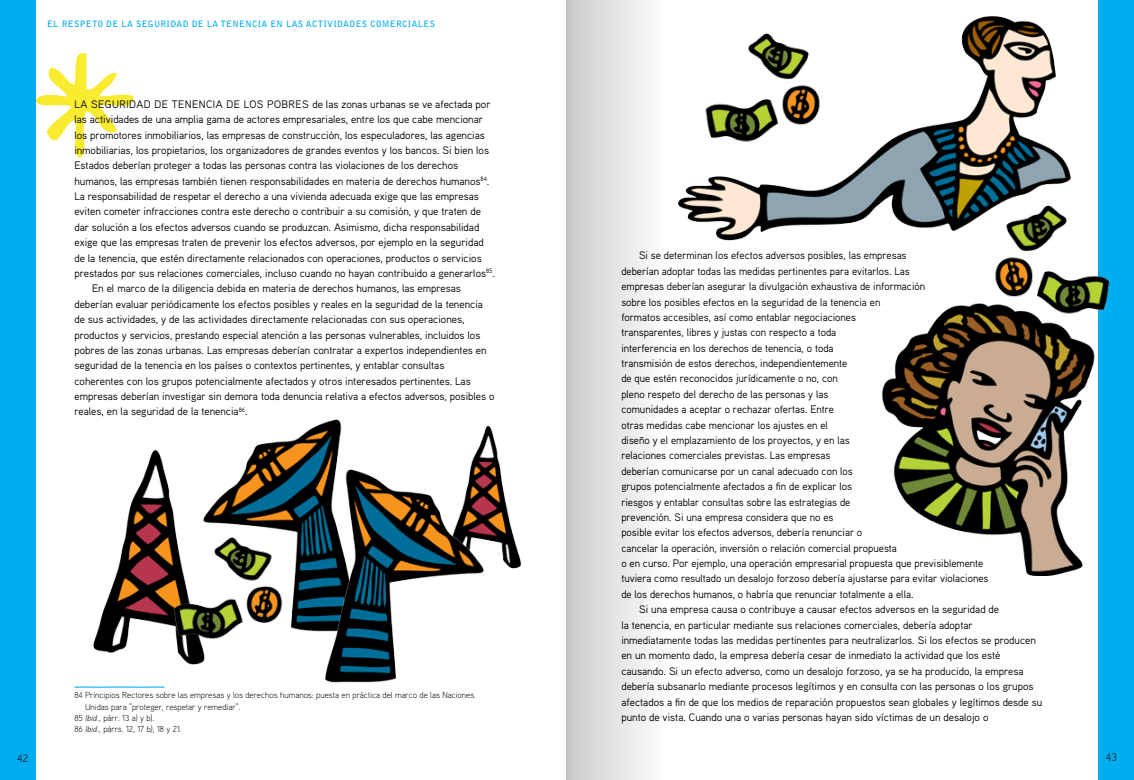
<style>
.page{position:relative;width:1134px;height:780px;background:#fff}
.page>*{position:absolute;margin:0;border:0;box-sizing:border-box;transform-origin:0 0}
.t1{font:300 11.25px "Aaux";color:#000}
.t2{font:10.88px/15.4px "Aaux";color:#000}
.t3{font:300 8.75px "Aaux";color:#000}
.t4{font:700 8.75px "Bell Gothic Std";letter-spacing:.04em;color:#00aeef}
.s1{font-style:italic}
</style>
<div class="page">
<div style="left:1098px;top:0;width:36px;height:780px;background:#00aeef"></div>
<svg style="left:35px;top:47px;width:99px;height:111px"></svg>
<svg style="left:74px;top:686px;width:91px;height:1px"></svg>
<div style="left:0;top:0;width:35px;height:780px;background:#00aeef"></div>
<img style="left:882px;top:303px;width:213px;height:272px">
<img style="left:679px;top:16px;width:392px;height:225px">
<img style="left:694px;top:34px;width:132px;height:111px">
<img style="left:989px;top:205px;width:121px;height:112px">
<img style="left:93px;top:450px;width:112px;height:215px">
<img style="left:163px;top:537px;width:62px;height:105px">
<img style="left:202px;top:419px;width:140px;height:216px">
<img style="left:470px;top:425px;width:51px;height:144px">
<img style="left:314px;top:468px;width:170px;height:215px">
<div style="left:567px;top:0;width:98px;height:780px;background:linear-gradient(to right,#cacacb,#fdfdfe)"></div>
<p class="t4" style="left:47px;top:19px;width:389px">E L RESP ETO DE LA SEGURIDAD DE LA TENENCIA EN LAS ACTIVIDADES COMERCIALES</p>
<p class="t2" style="left:74px;top:96px;width:25px">La seguridad</p>
<p class="t2" style="left:155px;top:96px;width:25px">de tenencia</p>
<p class="t2" style="left:226px;top:96px;width:25px">de los</p>
<p class="t2" style="left:267px;top:96px;width:8px">pobres</p>
<p class="t2" style="left:312px;top:96px;width:180px">de las zonas urbanas se ve afectada por</p>
<p class="t2" style="left:74px;top:111px;width:410px">las actividades de una amplia gama de actores empresariales, entre los que cabe mencionar</p>
<p class="t2" style="left:74px;top:127px;width:412px">los promotores inmobiliarios, las empresas de construcción, los especuladores, las agencias</p>
<p class="t2" style="left:74px;top:142px;width:416px">inmobiliarias, los propietarios, los organizadores de grandes eventos y los bancos. Si bien los</p>
<p class="t2" style="left:74px;top:157px;width:385px">Estados deberían proteger a todas las personas contra las violaciones de los derechos</p>
<p class="t2" style="left:74px;top:173px;width:416px">humanos, las empresas también tienen responsabilidades en materia de derechos humanos<sup>84</sup>.</p>
<p class="t2" style="left:74px;top:188px;width:406px">La responsabilidad de respetar el derecho a una vivienda adecuada exige que las empresas</p>
<p class="t2" style="left:74px;top:204px;width:408px">eviten cometer infracciones contra este derecho o contribuir a su comisión, y que traten de</p>
<p class="t2" style="left:74px;top:219px;width:406px">dar solución a los efectos adversos cuando se produzcan. Asimismo, dicha responsabilidad</p>
<p class="t2" style="left:74px;top:234px;width:411px">exige que las empresas traten de prevenir los efectos adversos, por ejemplo en la seguridad</p>
<p class="t2" style="left:74px;top:250px;width:409px">de la tenencia, que estén directamente relacionados con operaciones, productos o servicios</p>
<p class="t2" style="left:74px;top:265px;width:422px">prestados por sus relaciones comerciales, incluso cuando no hayan contribuido a generarlos<sup>85</sup>.</p>
<p class="t2" style="left:92px;top:280px;width:370px">En el marco de la diligencia debida en materia de derechos humanos, las empresas</p>
<p class="t2" style="left:74px;top:296px;width:410px">deberían evaluar periódicamente los efectos posibles y reales en la seguridad de la tenencia</p>
<p class="t2" style="left:74px;top:311px;width:392px">de sus actividades, y de las actividades directamente relacionadas con sus operaciones,</p>
<p class="t2" style="left:74px;top:327px;width:407px">productos y servicios, prestando especial atención a las personas vulnerables, incluidos los</p>
<p class="t2" style="left:74px;top:342px;width:414px">pobres de las zonas urbanas. Las empresas deberían contratar a expertos independientes en</p>
<p class="t2" style="left:74px;top:357px;width:371px">seguridad de la tenencia en los países o contextos pertinentes, y entablar consultas</p>
<p class="t2" style="left:74px;top:373px;width:398px">coherentes con los grupos potencialmente afectados y otros interesados pertinentes. Las</p>
<p class="t2" style="left:74px;top:388px;width:422px">empresas deberían investigar sin demora toda denuncia relativa a efectos adversos, posibles o</p>
<p class="t2" style="left:74px;top:403px;width:175px">reales, en la seguridad de la tenencia<sup>86</sup>.</p>
<p class="t3" style="left:74px;top:689px;width:401px">84 Principios Rectores sobre las empresas y los derechos humanos: puesta en práctica del marco de las Naciones</p>
<p class="t3" style="left:85px;top:701px;width:157px">Unidas para “proteger, respetar y remediar”.</p>
<p class="t3" style="left:74px;top:712px;width:82px">85 <span class="s1">Ibid</span>., párr. 13 a) y b).</p>
<p class="t3" style="left:74px;top:723px;width:109px">86 <span class="s1">Ibid</span>., párrs. 12, 17 b), 18 y 21.</p>
<p class="t2" style="left:621px;top:247px;width:369px;text-indent:18px">Si se determinan los efectos adversos posibles, las empresas<br>deberían adoptar todas las medidas pertinentes para evitarlos. Las<br>empresas deberían asegurar la divulgación exhaustiva de información<br>sobre los posibles efectos en la seguridad de la tenencia en<br>formatos accesibles, así como entablar negociaciones<br>transparentes, libres y justas con respecto a toda<br>interferencia en los derechos de tenencia, o toda<br>transmisión de estos derechos, independientemente<br>de que estén reconocidos jurídicamente o no, con<br>pleno respeto del derecho de las personas y las<br>comunidades a aceptar o rechazar ofertas. Entre<br>otras medidas cabe mencionar los ajustes en el<br>diseño y el emplazamiento de los proyectos, y en las<br>relaciones comerciales previstas. Las empresas<br>deberían comunicarse por un canal adecuado con los<br>grupos potencialmente afectados a fin de explicar los<br>riesgos y entablar consultas sobre las estrategias de<br>prevención. Si una empresa considera que no es<br>posible evitar los efectos adversos, debería renunciar o<br>cancelar la operación, inversión o relación comercial propuesta<br>o en curso. Por ejemplo, una operación empresarial propuesta que previsiblemente tuviera como resultado un desalojo forzoso debería ajustarse para evitar violaciones de los derechos humanos, o habría que renunciar totalmente a ella.</p>
<p class="t2" style="left:621px;top:601px;width:422px;text-indent:18px">Si una empresa causa o contribuye a causar efectos adversos en la seguridad de<br>la tenencia, en particular mediante sus relaciones comerciales, debería adoptar inmediatamente todas las medidas pertinentes para neutralizarlos. Si los efectos se producen en un momento dado, la empresa debería cesar de inmediato la actividad que los esté causando. Si un efecto adverso, como un desalojo forzoso, ya se ha producido, la empresa debería subsanarlo mediante procesos legítimos y en consulta con las personas o los grupos afectados a fin de que los medios de reparación propuestos sean globales y legítimos desde su punto de vista. Cuando una o varias personas hayan sido víctimas de un desalojo o</p>
<p class="t1" style="left:17px;top:751px;width:13px">42</p>
<p class="t1" style="left:1106px;top:750px;width:13px">43</p>
</div>
